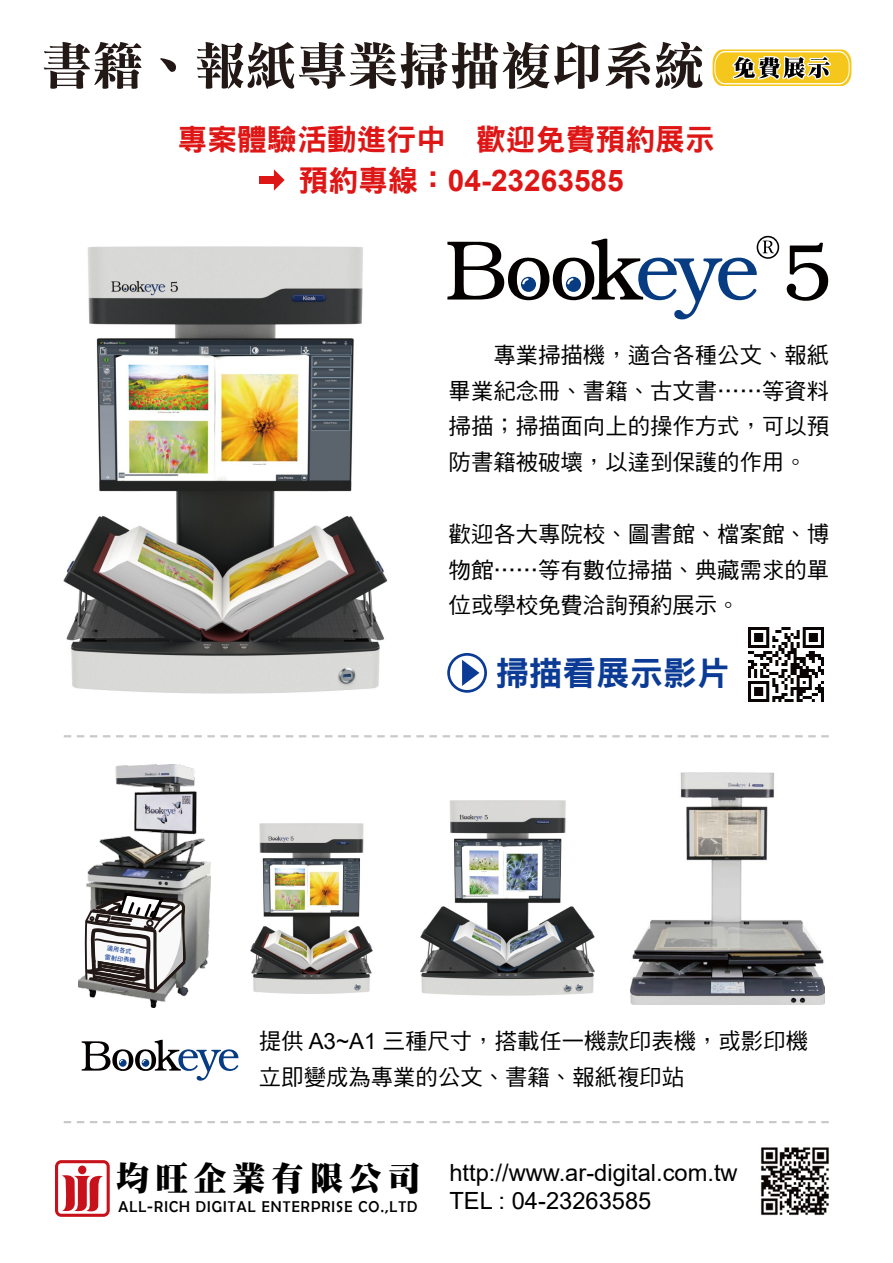
<style>
.page{position:relative;width:893px;height:1263px;background:#fff}
.page>*{position:absolute;margin:0;border:0;box-sizing:border-box;transform-origin:0 0}
.t1{font:51px "DF Li Song Bd HK BF";color:#221815}
.t2{font:33.6px "DF Hei Std W9";color:#0b3b95}
.t3{font:33.45px "DF Ming UB HK BF";letter-spacing:.16em;color:#000}
.t4{font:29.85px "DF Hei Std W9";color:#de1615}
.t5{font:700 29.85px "Arial";color:#de1615}
.t6{font:23.7px/28.3px "Arial";color:#000}
.t7{font:22.35px/35.8px "DF Hei Std W5";color:#000;text-align:justify}
.t8{font:15.75px "Berlin Sans FB";letter-spacing:.075em;color:#000;scale:.95 1}
.t9{font:6.15px/8.7px "DF Hei Std W7";color:#1e479c}
.s1{font-family:"DF Hei Std W9";font-weight:400}
.s2{font-family:"Arial"}
</style>
<div class="page">
<img style="left:86px;top:765px;width:125px;height:126px">
<img style="left:250px;top:824px;width:123px;height:169px">
<img style="left:421px;top:801px;width:174px;height:194px">
<img style="left:631px;top:772px;width:193px;height:232px">
<svg style="left:64px;top:735px;width:7px;height:2px"></svg>
<svg style="left:77px;top:735px;width:7px;height:2px"></svg>
<svg style="left:90px;top:735px;width:7px;height:2px"></svg>
<svg style="left:103px;top:735px;width:7px;height:2px"></svg>
<svg style="left:116px;top:735px;width:7px;height:2px"></svg>
<svg style="left:129px;top:735px;width:99px;height:2px"></svg>
<svg style="left:234px;top:735px;width:7px;height:2px"></svg>
<svg style="left:247px;top:735px;width:7px;height:2px"></svg>
<svg style="left:260px;top:735px;width:7px;height:2px"></svg>
<svg style="left:273px;top:735px;width:7px;height:2px"></svg>
<svg style="left:286px;top:735px;width:7px;height:2px"></svg>
<svg style="left:299px;top:735px;width:7px;height:2px"></svg>
<svg style="left:312px;top:735px;width:7px;height:2px"></svg>
<svg style="left:325px;top:735px;width:7px;height:2px"></svg>
<svg style="left:338px;top:735px;width:7px;height:2px"></svg>
<svg style="left:351px;top:735px;width:86px;height:2px"></svg>
<svg style="left:443px;top:735px;width:7px;height:2px"></svg>
<svg style="left:456px;top:735px;width:7px;height:2px"></svg>
<svg style="left:469px;top:735px;width:7px;height:2px"></svg>
<svg style="left:482px;top:735px;width:7px;height:2px"></svg>
<svg style="left:495px;top:735px;width:7px;height:2px"></svg>
<svg style="left:508px;top:735px;width:7px;height:2px"></svg>
<svg style="left:521px;top:735px;width:7px;height:2px"></svg>
<svg style="left:534px;top:735px;width:7px;height:2px"></svg>
<svg style="left:547px;top:735px;width:7px;height:2px"></svg>
<svg style="left:560px;top:735px;width:99px;height:2px"></svg>
<svg style="left:665px;top:735px;width:7px;height:2px"></svg>
<svg style="left:678px;top:735px;width:7px;height:2px"></svg>
<svg style="left:691px;top:735px;width:7px;height:2px"></svg>
<svg style="left:704px;top:735px;width:7px;height:2px"></svg>
<svg style="left:717px;top:735px;width:7px;height:2px"></svg>
<svg style="left:730px;top:735px;width:7px;height:2px"></svg>
<svg style="left:743px;top:735px;width:7px;height:2px"></svg>
<svg style="left:756px;top:735px;width:7px;height:2px"></svg>
<svg style="left:769px;top:735px;width:7px;height:2px"></svg>
<svg style="left:782px;top:735px;width:47px;height:2px"></svg>
<svg style="left:247px;top:1121px;width:7px;height:2px"></svg>
<svg style="left:260px;top:1121px;width:7px;height:2px"></svg>
<svg style="left:273px;top:1121px;width:7px;height:2px"></svg>
<svg style="left:286px;top:1121px;width:7px;height:2px"></svg>
<svg style="left:299px;top:1121px;width:7px;height:2px"></svg>
<svg style="left:312px;top:1121px;width:7px;height:2px"></svg>
<svg style="left:325px;top:1121px;width:7px;height:2px"></svg>
<svg style="left:338px;top:1121px;width:7px;height:2px"></svg>
<svg style="left:351px;top:1121px;width:86px;height:2px"></svg>
<svg style="left:443px;top:1121px;width:7px;height:2px"></svg>
<svg style="left:456px;top:1121px;width:7px;height:2px"></svg>
<svg style="left:469px;top:1121px;width:7px;height:2px"></svg>
<svg style="left:482px;top:1121px;width:7px;height:2px"></svg>
<svg style="left:495px;top:1121px;width:7px;height:2px"></svg>
<svg style="left:508px;top:1121px;width:7px;height:2px"></svg>
<svg style="left:521px;top:1121px;width:7px;height:2px"></svg>
<svg style="left:534px;top:1121px;width:7px;height:2px"></svg>
<svg style="left:547px;top:1121px;width:7px;height:2px"></svg>
<svg style="left:560px;top:1121px;width:99px;height:2px"></svg>
<svg style="left:665px;top:1121px;width:7px;height:2px"></svg>
<svg style="left:678px;top:1121px;width:7px;height:2px"></svg>
<svg style="left:691px;top:1121px;width:7px;height:2px"></svg>
<svg style="left:704px;top:1121px;width:7px;height:2px"></svg>
<svg style="left:717px;top:1121px;width:7px;height:2px"></svg>
<svg style="left:730px;top:1121px;width:7px;height:2px"></svg>
<svg style="left:743px;top:1121px;width:7px;height:2px"></svg>
<svg style="left:756px;top:1121px;width:7px;height:2px"></svg>
<svg style="left:769px;top:1121px;width:7px;height:2px"></svg>
<svg style="left:782px;top:1121px;width:47px;height:2px"></svg>
<div style="left:259px;top:176px;width:18px;height:7px;background:#de1615"></div>
<svg style="left:274px;top:169px;width:11px;height:22px"></svg>
<img style="left:63px;top:247px;width:325px;height:447px">
<img style="left:749px;top:627px;width:74px;height:75px">
<svg style="left:447px;top:653px;width:40px;height:40px"></svg>
<svg style="left:786px;top:243px;width:42px;height:58px"></svg>
<svg style="left:447px;top:236px;width:333px;height:84px"></svg>
<svg style="left:713px;top:49px;width:138px;height:37px;background:#d0b554"></svg>
<img style="left:761px;top:1147px;width:68px;height:69px">
<svg style="left:55px;top:891px;width:186px;height:326px"></svg>
<h1 class="t1" style="left:42px;top:40px;width:665px">書籍、報紙專業掃描複印系統</h1>
<h3 class="t4" style="left:178px;top:123px;width:539px">專案體驗活動進行中　歡迎免費預約展示</h3>
<h3 class="t5" style="left:269px;top:159px;width:357px"><span class="s1">　預約專線：</span>04-23263585</h3>
<p class="t7" style="left:449px;top:336px;width:382px">　　專業掃描機，適合各種公文、報紙畢業紀念冊、書籍、古文書⋯⋯等資料掃描；掃描面向上的操作方式，可以預防書籍被破壞，以達到保護的作用。</p>
<p class="t7" style="left:449px;top:515px;width:382px">歡迎各大專院校、圖書館、檔案館、博物館⋯⋯等有數位掃描、典藏需求的單位或學校免費洽詢預約展示。</p>
<p class="t9" style="left:107px;top:944px;width:33px;rotate:8deg">適用各式雷射印表機</p>
<h2 class="t2" style="left:495px;top:654px;width:237px">掃描看展示影片</h2>
<p class="t7" style="left:259px;top:1023px;width:551px">提供 <span class="s2">A3~A1</span> 三種尺寸，搭載任一機款印表機，或影印機立即變成為專業的公文、書籍、報紙複印站</p>
<h3 class="t3" style="left:116px;top:1161px;width:306px">均旺企業有限公司</h3>
<p class="t8" style="left:118px;top:1198px;width:316px">ALL-RICH DIGITAL ENTERPRISE CO.,LTD</p>
<p class="t6" style="left:449px;top:1158px;width:290px">http://www.ar-digital.com.tw<br>TEL : 04-23263585</p>
</div>
